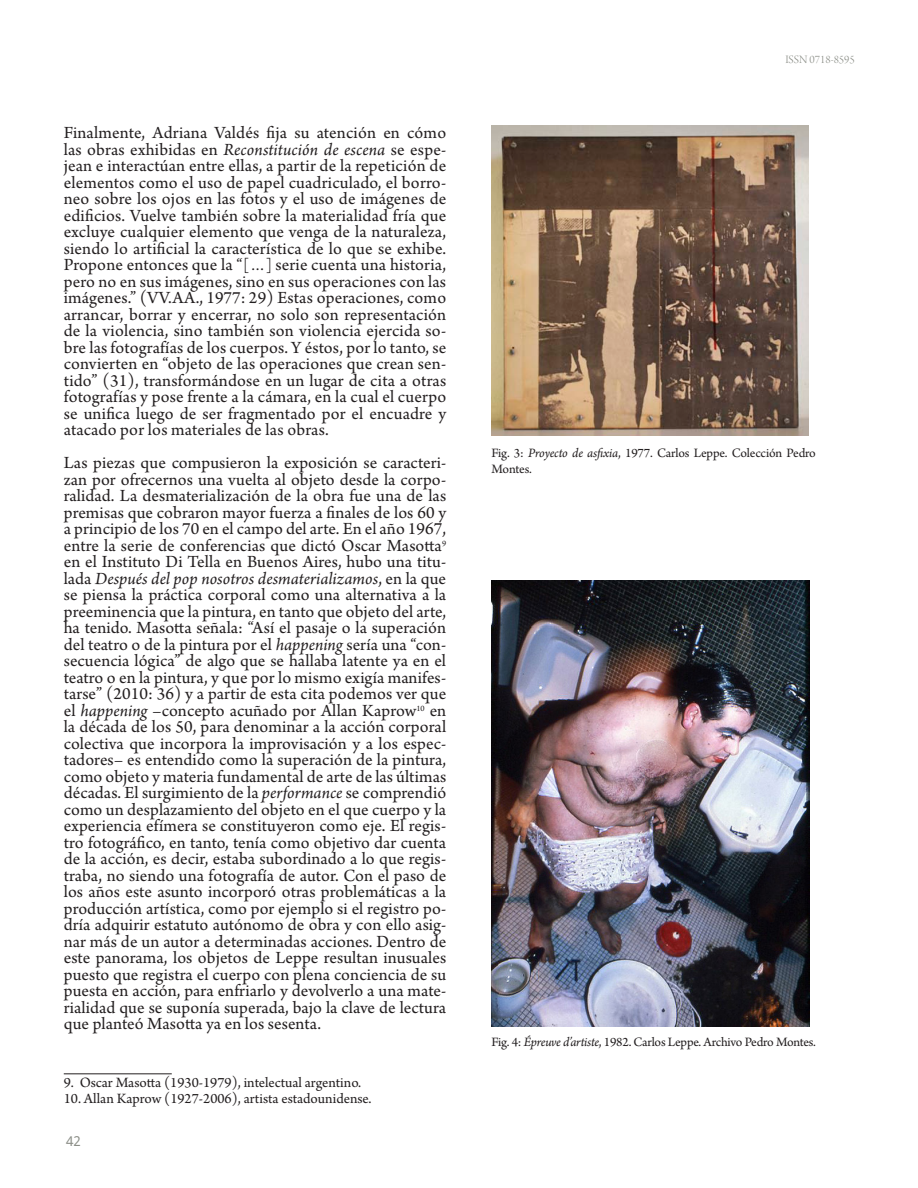
<style>
.page{position:relative;width:918px;height:1188px;background:#fff}
.page>*{position:absolute;margin:0;border:0;box-sizing:border-box;transform-origin:0 0}
.t1{font:18px/16.5px "Arno Pro";letter-spacing:.005em;color:#231f20;text-align:justify}
.t2{font:15px "Arno Pro";color:#231f20}
.t3{font:13.5px/16.2px "Arno Pro";letter-spacing:-.015em;color:#231f20}
.t4{font:13.5px "Droid Sans";color:#8b8e87}
.t5{font:12px "Arno Pro Light Display";color:#8c8f88}
.s1{font-style:italic}
.s2{font-size:16.5px}
</style>
<div class="page">
<hr style="left:64px;top:1073px;width:108px;height:1px;background:#231f20">
<img style="left:492px;top:126px;width:316px;height:310px">
<img style="left:492px;top:581px;width:318px;height:445px">
<p class="t1" style="left:64px;top:125px;width:384px">Finalmente, Adriana Valdés fija su atención en cómo las obras exhibidas en <span class="s1">Reconstitución de escena</span> se espe&shy;jean e interactúan entre ellas, a partir de la repetición de elementos como el uso de papel cuadriculado, el borro&shy;neo sobre los ojos en las fotos y el uso de imágenes de edificios. Vuelve también sobre la materialidad fría que excluye cualquier elemento que venga de la naturaleza, siendo lo artificial la característica de lo que se exhibe.<br>Propone entonces que la “<span class="s2">[…]</span> serie cuenta una historia, pero no en sus imágenes, sino en sus operaciones con las imágenes.” (VV.AA., 1977: 29) Estas operaciones, como arrancar, borrar y encerrar, no solo son representación de la violencia, sino también son violencia ejercida so&shy;bre las fotografías de los cuerpos. Y éstos, por lo tanto, se convierten en “objeto de las operaciones que crean sen&shy;tido” (31), transformándose en un lugar de cita a otras fotografías y pose frente a la cámara, en la cual el cuerpo se unifica luego de ser fragmentado por el encuadre y atacado por los materiales de las obras.</p>
<p class="t1" style="left:64px;top:455px;width:384px">Las piezas que compusieron la exposición se caracteri&shy;zan por ofrecernos una vuelta al objeto desde la corpo&shy;ralidad. La desmaterialización de la obra fue una de las premisas que cobraron mayor fuerza a finales de los 60 y a principio de los 70 en el campo del arte. En el año 1967, entre la serie de conferencias que dictó Oscar Masotta<sup>9 </sup>en el Instituto Di Tella en Buenos Aires, hubo una titu&shy;lada <span class="s1">Después del pop nosotros desmaterializamos</span>, en la que se piensa la práctica corporal como una alternativa a la preeminencia que la pintura, en tanto que objeto del arte, ha tenido. Masotta señala: “Así el pasaje o la superación del teatro o de la pintura por el <span class="s1">happening</span> sería una “con&shy;secuencia lógica” de algo que se hallaba latente ya en el teatro o en la pintura, y que por lo mismo exigía manifes&shy;tarse” (2010: 36) y a partir de esta cita podemos ver que el <span class="s1">happening</span> –concepto acuñado por Allan Kaprow<sup>10</sup> en la década de los 50, para denominar a la acción corporal colectiva que incorpora la improvisación y a los espec&shy;tadores– es entendido como la superación de la pintura, como objeto y materia fundamental de arte de las últimas décadas. El surgimiento de la <span class="s1">performance</span> se comprendió como un desplazamiento del objeto en el que cuerpo y la experiencia efímera se constituyeron como eje. El regis&shy;tro fotográfico, en tanto, tenía como objetivo dar cuenta de la acción, es decir, estaba subordinado a lo que regis&shy;traba, no siendo una fotografía de autor. Con el paso de los años este asunto incorporó otras problemáticas a la producción artística, como por ejemplo si el registro po&shy;dría adquirir estatuto autónomo de obra y con ello asig&shy;nar más de un autor a determinadas acciones. Dentro de este panorama, los objetos de Leppe resultan inusuales puesto que registra el cuerpo con plena conciencia de su puesta en acción, para enfriarlo y devolverlo a una mate&shy;rialidad que se suponía superada, bajo la clave de lectura que planteó Masotta ya en los sesenta.</p>
<p class="t2" style="left:64px;top:1074px;width:299px">9. Oscar Masotta (1930-1979), intelectual argentino.</p>
<p class="t2" style="left:64px;top:1090px;width:309px">10. Allan Kaprow (1927-2006), artista estadounidense.</p>
<p class="t4" style="left:66px;top:1134px;width:16px">42</p>
<p class="t5" style="left:785px;top:53px;width:71px">ISSN 0718-8595</p>
<p class="t3" style="left:492px;top:445px;width:326px">Fig. 3: <span class="s1">Proyecto de asfixia</span>, 1977. Carlos Leppe. Colección Pedro<br>Montes.</p>
<p class="t3" style="left:492px;top:1035px;width:326px">Fig. 4: <span class="s1">Épreuve d’artiste</span>, 1982. Carlos Leppe. Archivo Pedro Montes.</p>
</div>
